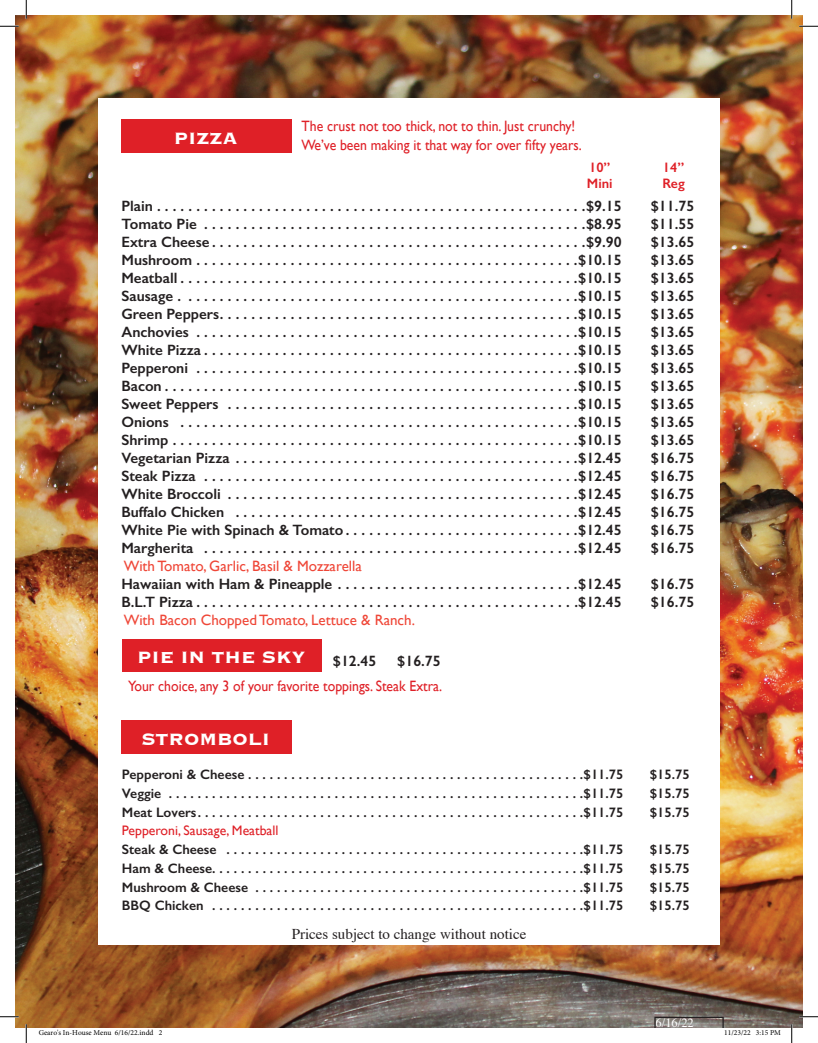
<style>
.page{position:relative;width:818px;height:1043px;background:#fff}
.page>*{position:absolute;margin:0;border:0;box-sizing:border-box;transform-origin:0 0}
.t1{font:700 21.25px "Copperplate";color:#fff}
.t2{font:600 15px "Gill Sans";color:#231f20}
.t3{font:15px/19.1px "Gill Sans";color:#df2027;scale:.92 1}
.t4{font:15px "Gill Sans";color:#ef4637}
.t5{font:15px "Times";color:#231f20}
.t6{font:600 13.75px "Gill Sans";color:#231f20}
.t7{font:13.75px "Gill Sans";color:#df2027}
.t8{font:600 13.75px/16.5px "Gill Sans";color:#df2027}
.t9{font:12.5px "Times";color:#fff}
.t10{font:7.5px "Minion Pro";color:#000}
</style>
<div class="page">
<img style="left:15px;top:15px;width:787px;height:1013px">
<div style="left:98px;top:98px;width:621px;height:846px;background:#fff"></div>
<div style="left:121px;top:119px;width:170px;height:33px;background:#df2027"></div>
<div style="left:122px;top:638px;width:199px;height:33px;background:#df2027"></div>
<div style="left:121px;top:720px;width:170px;height:33px;background:#df2027"></div>
<svg style="left:0;top:0;width:27px;height:27px"></svg>
<svg style="left:0;top:1015px;width:27px;height:27px"></svg>
<svg style="left:790px;top:0;width:28px;height:27px"></svg>
<svg style="left:790px;top:1015px;width:28px;height:27px"></svg>
<svg style="left:39px;top:994px;width:124px;height:34px;background:#995723"></svg>
<svg style="left:654px;top:994px;width:127px;height:34px;background:#70635b"></svg>
<h1 class="t1" style="left:174px;top:124px;width:65px">PIZZA</h1>
<p class="t3" style="left:301px;top:116px;width:306px">The crust not too thick, not to thin. Just crunchy!<br>We’ve been making it that way for over fifty years.</p>
<p class="t8" style="left:587px;top:159px;width:27px">10”<br>Mini</p>
<p class="t8" style="left:662px;top:159px;width:24px">14”<br>Reg</p>
<p class="t2" style="left:121px;top:197px;width:502px">Plain.......................................................$9.15</p>
<p class="t2" style="left:650px;top:197px;width:45px">$11.75</p>
<p class="t2" style="left:121px;top:215px;width:502px">Tomato Pie . . . . . . . . . . . . . . . . . . . . . . . . . . . . . . . . . . . . . . . . . . . . . . . . $8.95</p>
<p class="t2" style="left:650px;top:215px;width:45px">$11.55</p>
<p class="t2" style="left:121px;top:233px;width:502px">Extra Cheese . . . . . . . . . . . . . . . . . . . . . . . . . . . . . . . . . . . . . . . . . . . . . . . $9.90</p>
<p class="t2" style="left:650px;top:233px;width:45px">$13.65</p>
<p class="t2" style="left:121px;top:251px;width:501px">Mushroom . . . . . . . . . . . . . . . . . . . . . . . . . . . . . . . . . . . . . . . . . . . . . . . . $10.15</p>
<p class="t2" style="left:650px;top:251px;width:45px">$13.65</p>
<p class="t2" style="left:121px;top:269px;width:502px">Meatball . . . . . . . . . . . . . . . . . . . . . . . . . . . . . . . . . . . . . . . . . . . . . . . . . . $10.15</p>
<p class="t2" style="left:650px;top:269px;width:45px">$13.65</p>
<p class="t2" style="left:121px;top:287px;width:502px">Sausage . . . . . . . . . . . . . . . . . . . . . . . . . . . . . . . . . . . . . . . . . . . . . . . . . . $10.15</p>
<p class="t2" style="left:650px;top:287px;width:45px">$13.65</p>
<p class="t2" style="left:121px;top:305px;width:502px">Green Peppers . . . . . . . . . . . . . . . . . . . . . . . . . . . . . . . . . . . . . . . . . . . . . $10.15</p>
<p class="t2" style="left:650px;top:305px;width:45px">$13.65</p>
<p class="t2" style="left:121px;top:323px;width:502px">Anchovies . . . . . . . . . . . . . . . . . . . . . . . . . . . . . . . . . . . . . . . . . . . . . . . . $10.15</p>
<p class="t2" style="left:650px;top:323px;width:45px">$13.65</p>
<p class="t2" style="left:121px;top:341px;width:502px">White Pizza . . . . . . . . . . . . . . . . . . . . . . . . . . . . . . . . . . . . . . . . . . . . . . . $10.15</p>
<p class="t2" style="left:650px;top:341px;width:45px">$13.65</p>
<p class="t2" style="left:121px;top:359px;width:502px">Pepperoni .................................................$10.15</p>
<p class="t2" style="left:650px;top:359px;width:45px">$13.65</p>
<p class="t2" style="left:121px;top:377px;width:501px">Bacon . . . . . . . . . . . . . . . . . . . . . . . . . . . . . . . . . . . . . . . . . . . . . . . . . . . . $10.15</p>
<p class="t2" style="left:650px;top:377px;width:45px">$13.65</p>
<p class="t2" style="left:121px;top:395px;width:502px">Sweet Peppers . . . . . . . . . . . . . . . . . . . . . . . . . . . . . . . . . . . . . . . . . . . . $10.15</p>
<p class="t2" style="left:650px;top:395px;width:45px">$13.65</p>
<p class="t2" style="left:121px;top:413px;width:502px">Onions . . . . . . . . . . . . . . . . . . . . . . . . . . . . . . . . . . . . . . . . . . . . . . . . . . $10.15</p>
<p class="t2" style="left:650px;top:413px;width:45px">$13.65</p>
<p class="t2" style="left:121px;top:431px;width:502px">Shrimp . . . . . . . . . . . . . . . . . . . . . . . . . . . . . . . . . . . . . . . . . . . . . . . . . . . $10.15</p>
<p class="t2" style="left:650px;top:431px;width:45px">$13.65</p>
<p class="t2" style="left:121px;top:449px;width:502px">Vegetarian Pizza . . . . . . . . . . . . . . . . . . . . . . . . . . . . . . . . . . . . . . . . . . . $12.45</p>
<p class="t2" style="left:650px;top:449px;width:45px">$16.75</p>
<p class="t2" style="left:121px;top:467px;width:502px">Steak Pizza ................................................$12.45</p>
<p class="t2" style="left:650px;top:467px;width:45px">$16.75</p>
<p class="t2" style="left:121px;top:485px;width:502px">White Broccoli . . . . . . . . . . . . . . . . . . . . . . . . . . . . . . . . . . . . . . . . . . . . $12.45</p>
<p class="t2" style="left:650px;top:485px;width:45px">$16.75</p>
<p class="t2" style="left:121px;top:503px;width:502px">Buffalo Chicken . . . . . . . . . . . . . . . . . . . . . . . . . . . . . . . . . . . . . . . . . . . $12.45</p>
<p class="t2" style="left:650px;top:503px;width:45px">$16.75</p>
<p class="t2" style="left:121px;top:521px;width:502px">White Pie with Spinach &amp; Tomato . . . . . . . . . . . . . . . . . . . . . . . . . . . . . $12.45</p>
<p class="t2" style="left:650px;top:521px;width:45px">$16.75</p>
<p class="t2" style="left:121px;top:539px;width:502px">Margherita . . . . . . . . . . . . . . . . . . . . . . . . . . . . . . . . . . . . . . . . . . . . . . . $12.45</p>
<p class="t2" style="left:650px;top:539px;width:45px">$16.75</p>
<p class="t4" style="left:124px;top:557px;width:239px">With Tomato, Garlic, Basil &amp; Mozzarella</p>
<p class="t2" style="left:121px;top:575px;width:502px">Hawaiian with Ham &amp; Pineapple . . . . . . . . . . . . . . . . . . . . . . . . . . . . . . $12.45</p>
<p class="t2" style="left:650px;top:575px;width:45px">$16.75</p>
<p class="t2" style="left:121px;top:593px;width:502px">B.L.T Pizza . . . . . . . . . . . . . . . . . . . . . . . . . . . . . . . . . . . . . . . . . . . . . . . . .$12.45</p>
<p class="t2" style="left:650px;top:593px;width:45px">$16.75</p>
<p class="t4" style="left:124px;top:611px;width:293px">With Bacon Chopped Tomato, Lettuce &amp; Ranch.</p>
<h1 class="t1" style="left:137px;top:643px;width:170px">PIE IN THE SKY</h1>
<p class="t2" style="left:333px;top:651px;width:45px">$12.45</p>
<p class="t2" style="left:397px;top:651px;width:45px">$16.75</p>
<p class="t3" style="left:128px;top:676px;width:343px">Your choice, any 3 of your favorite toppings. Steak Extra.</p>
<h1 class="t1" style="left:141px;top:725px;width:130px">STROMBOLI</h1>
<p class="t6" style="left:122px;top:766px;width:503px">Pepperoni &amp; Cheese . . . . . . . . . . . . . . . . . . . . . . . . . . . . . . . . . . . . . . . . . . . . . . $11.75</p>
<p class="t6" style="left:649px;top:766px;width:41px">$15.75</p>
<p class="t6" style="left:122px;top:785px;width:503px">Veggie ..........................................................$11.75</p>
<p class="t6" style="left:649px;top:785px;width:41px">$15.75</p>
<p class="t6" style="left:122px;top:803px;width:503px">Meat Lovers . . . . . . . . . . . . . . . . . . . . . . . . . . . . . . . . . . . . . . . . . . . . . . . . . . . . . $11.75</p>
<p class="t6" style="left:649px;top:803px;width:41px">$15.75</p>
<p class="t7" style="left:122px;top:822px;width:158px">Pepperoni, Sausage, Meatball</p>
<p class="t6" style="left:122px;top:841px;width:503px">Steak &amp; Cheese . . . . . . . . . . . . . . . . . . . . . . . . . . . . . . . . . . . . . . . . . . . . . . . . . $11.75</p>
<p class="t6" style="left:649px;top:841px;width:41px">$15.75</p>
<p class="t6" style="left:122px;top:860px;width:503px">Ham &amp; Cheese . . . . . . . . . . . . . . . . . . . . . . . . . . . . . . . . . . . . . . . . . . . . . . . . . . . $11.75</p>
<p class="t6" style="left:649px;top:860px;width:41px">$15.75</p>
<p class="t6" style="left:122px;top:878px;width:503px">Mushroom &amp; Cheese . . . . . . . . . . . . . . . . . . . . . . . . . . . . . . . . . . . . . . . . . . . . . $11.75</p>
<p class="t6" style="left:649px;top:878px;width:41px">$15.75</p>
<p class="t6" style="left:122px;top:897px;width:503px">BBQ Chicken . . . . . . . . . . . . . . . . . . . . . . . . . . . . . . . . . . . . . . . . . . . . . . . . . . . $11.75</p>
<p class="t6" style="left:649px;top:897px;width:41px">$15.75</p>
<p class="t5" style="left:291px;top:920px;width:236px">Prices subject to change without notice</p>
<p class="t9" style="left:655px;top:1011px;width:40px">6/16/22</p>
<p class="t10" style="left:39px;top:1028px;width:125px">Gearo's In-House Menu 6/16/22.indd 2</p>
<p class="t10" style="left:724px;top:1028px;width:58px">11/23/22 3:15 PM</p>
</div>
